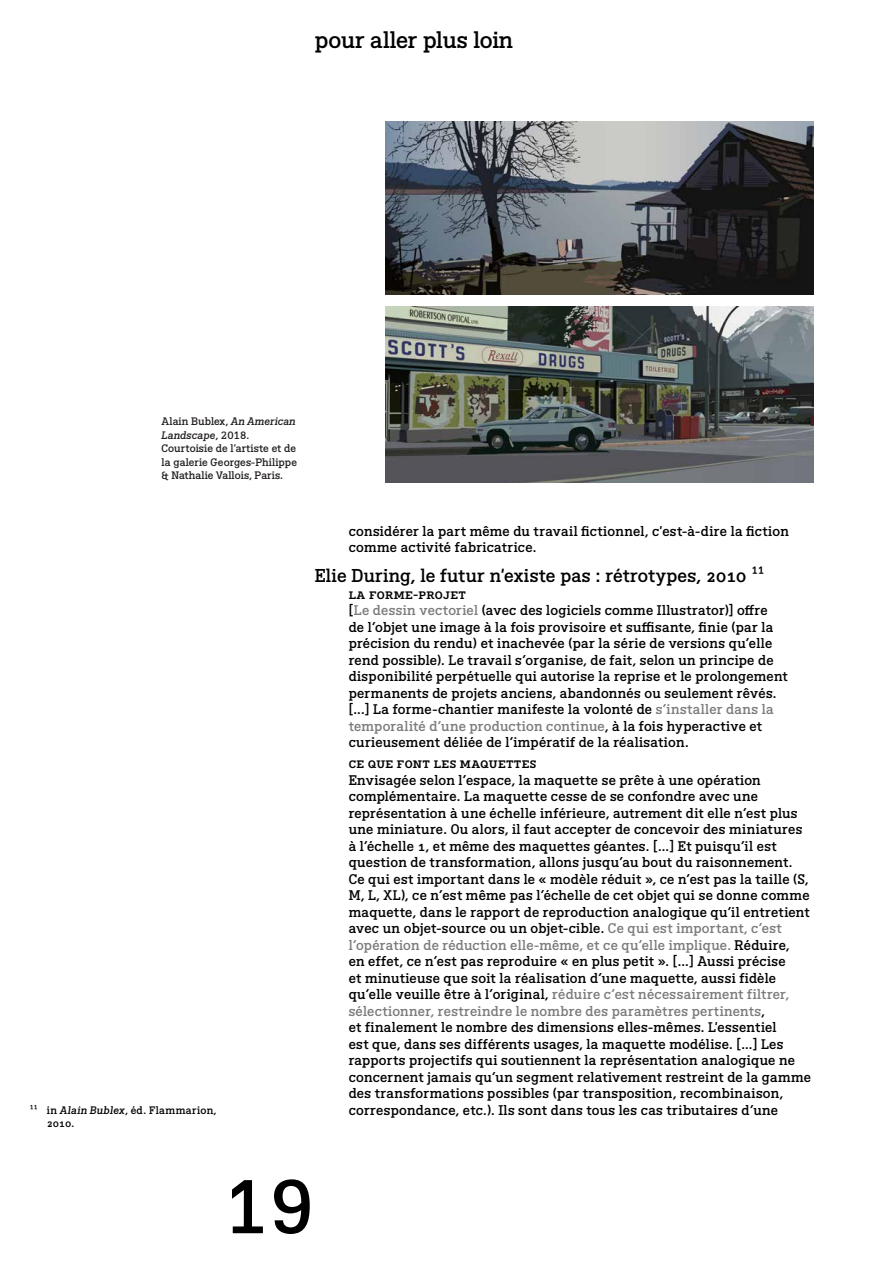
<style>
.page{position:relative;width:893px;height:1263px;background:#fff}
.page>*{position:absolute;margin:0;border:0;box-sizing:border-box;transform-origin:0 0}
.t1{font:75px "BVHCCCOD Titrage";color:#000}
.t2{font:22.5px "BVHCCCOD";letter-spacing:-.005em;color:#000}
.t3{font:18px "BVHCCCOD";letter-spacing:.015em;color:#000}
.t4{font:13.5px/16.5px "BVHCCCOD";letter-spacing:.02em;color:#000}
.t5{font:10.5px/13.5px "BVHCCCOD";letter-spacing:.01em;color:#211d1e}
.t6{font:10.5px "BVHCCCOD";letter-spacing:.035em;color:#000}
.s1{font-style:italic}
.s2{color:#7c7b7b}
</style>
<div class="page">
<img style="left:386px;top:307px;width:427px;height:176px">
<img style="left:386px;top:121px;width:427px;height:174px">
<h2 class="t2" style="left:315px;top:25px;width:200px">pour aller plus loin</h2>
<p class="t5" style="left:162px;top:415px;width:137px">Alain Bublex, <span class="s1">An American<br>Landscape</span>, 2018.<br>Courtoisie de l'artiste et de la galerie Georges-Philippe &amp; Nathalie Vallois, Paris.</p>
<p class="t4" style="left:349px;top:524px;width:442px">considérer la part même du travail fictionnel, c'est-à-dire la fiction comme activité fabricatrice.</p>
<h3 class="t3" style="left:315px;top:564px;width:452px">Elie During, le futur n'existe pas : rétrotypes, 2010 ¹¹</h3>
<p class="t4" style="left:349px;top:587px;width:441px">la forme-projet<br>[<span class="s2">Le dessin vectoriel</span> (avec des logiciels comme Illustrator)] offre<br>de l’objet une image à la fois provisoire et suffisante, finie (par la précision du rendu) et inachevée (par la série de versions qu’elle rend possible). Le travail s’organise, de fait, selon un principe de disponibilité perpétuelle qui autorise la reprise et le prolongement permanents de projets anciens, abandonnés ou seulement rêvés. [...] La forme-chantier manifeste la volonté de <span class="s2">s’installer dans la temporalité d’une production continue</span>, à la fois hyperactive et curieusement déliée de l’impératif de la réalisation.</p>
<p class="t4" style="left:349px;top:756px;width:464px">ce que font les maquettes<br>Envisagée selon l’espace, la maquette se prête à une opération complémentaire. La maquette cesse de se confondre avec une représentation à une échelle inférieure, autrement dit elle n’est plus une miniature. Ou alors, il faut accepter de concevoir des miniatures à l’échelle 1, et même des maquettes géantes. [...] Et puisqu’il est question de transformation, allons jusqu’au bout du raisonnement.<br>Ce qui est important dans le « modèle réduit », ce n’est pas la taille (S, M, L, XL), ce n’est même pas l’échelle de cet objet qui se donne comme maquette, dans le rapport de reproduction analogique qu’il entretient avec un objet-source ou un objet-cible. <span class="s2">Ce qui est important, c’est l’opération de réduction elle-même, et ce qu’elle implique.</span> Réduire,<br>en effet, ce n’est pas reproduire « en plus petit ». [...] Aussi précise<br>et minutieuse que soit la réalisation d’une maquette, aussi fidèle qu’elle veuille être à l’original, <span class="s2">réduire c’est nécessairement filtrer, sélectionner, restreindre le nombre des paramètres pertinents</span>,<br>et finalement le nombre des dimensions elles-mêmes. L'essentiel<br>est que, dans ses différents usages, la maquette modélise. [...] Les rapports projectifs qui soutiennent la représentation analogique ne concernent jamais qu’un segment relativement restreint de la gamme des transformations possibles (par transposition, recombinaison,</p>
<p class="t6" style="left:30px;top:1103px;width:188px">¹¹ in <span class="s1">Alain Bublex</span>, éd. Flammarion,</p>
<p class="t4" style="left:349px;top:1102px;width:431px">correspondance, etc.). Ils sont dans tous les cas tributaires d’une</p>
<p class="t6" style="left:47px;top:1116px;width:29px">2010.</p>
<h1 class="t1" style="left:225px;top:1157px;width:91px">19</h1>
</div>
